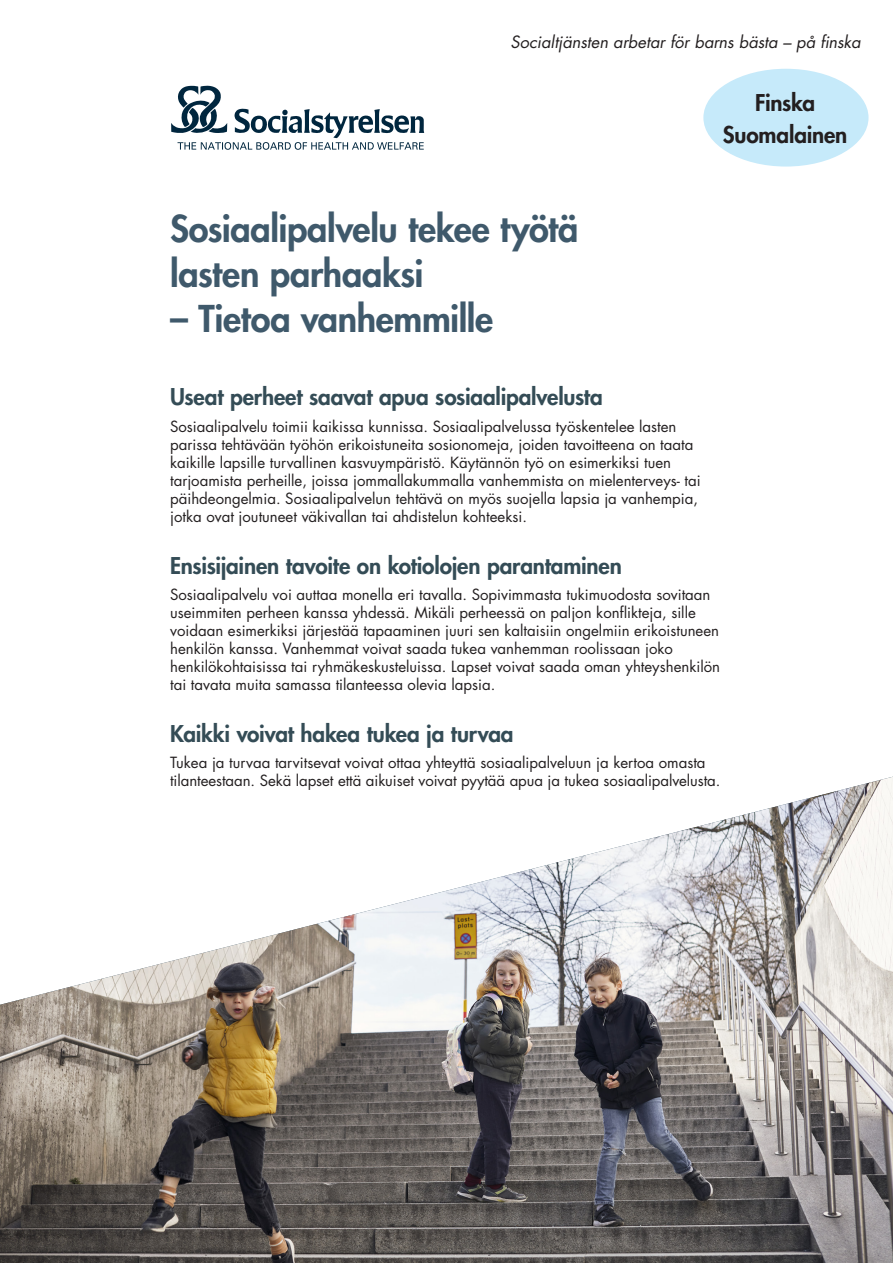
<style>
.page{position:relative;width:893px;height:1263px;background:#fff}
.page>*{position:absolute;margin:0;border:0;box-sizing:border-box;transform-origin:0 0}
.rubrik{font:800 36px/45px "Futura Std";letter-spacing:-.01em;color:#3f596b}
.Rubrik_2{font:800 22.5px "Futura Std";letter-spacing:-.01em;color:#344c56}
.Rubrik_3_efter_Rubri{font:800 22.5px "Futura Std";letter-spacing:-.01em;color:#231f20}
.Rubrik_3_efter_Rubri-2{font:italic 16.5px "Futura Std";letter-spacing:-.005em;color:#231f20}
.brödtext{font:15px/18px "Futura Std";color:#231f20}
</style>
<div class="page">
<div style="left:703px;top:69px;width:165px;height:98px;background:#c6eafa;border-radius:50%"></div>
<img style="left:0;top:777px;width:893px;height:486px">
<svg style="left:171px;top:86px;width:253px;height:64px"></svg>
<h3 class="Rubrik_3_efter_Rubri-2" style="left:511px;top:32px;width:351px">Socialtjänsten arbetar för barns bästa – på finska</h3>
<p class="rubrik" style="left:170px;top:206px;width:410px">Sosiaalipalvelu tekee työtä lasten parhaaksi</p>
<p class="rubrik" style="left:170px;top:296px;width:325px">– Tietoa vanhemmille</p>
<h3 class="Rubrik_3_efter_Rubri" style="left:755px;top:89px;width:61px">Finska</h3>
<h3 class="Rubrik_3_efter_Rubri" style="left:723px;top:120px;width:126px">Suomalainen</h3>
<h2 class="Rubrik_2" style="left:170px;top:383px;width:434px">Useat perheet saavat apua sosiaalipalvelusta</h2>
<p class="brödtext" style="left:170px;top:417px;width:532px">Sosiaalipalvelu toimii kaikissa kunnissa. Sosiaalipalvelussa työskentelee lasten parissa tehtävään työhön erikoistuneita sosionomeja, joiden tavoitteena on taata kaikille lapsille turvallinen kasvuympäristö. Käytännön työ on esimerkiksi tuen tarjoamista perheille, joissa jommallakummalla vanhemmista on mielenterveys- tai päihdeongelmia. Sosiaalipalvelun tehtävä on myös suojella lapsia ja vanhempia, jotka ovat joutuneet väkivallan tai ahdistelun kohteeksi.</p>
<h2 class="Rubrik_2" style="left:170px;top:551px;width:453px">Ensisijainen tavoite on kotiolojen parantaminen</h2>
<p class="brödtext" style="left:170px;top:586px;width:551px">Sosiaalipalvelu voi auttaa monella eri tavalla. Sopivimmasta tukimuodosta sovitaan useimmiten perheen kanssa yhdessä. Mikäli perheessä on paljon konflikteja, sille voidaan esimerkiksi järjestää tapaaminen juuri sen kaltaisiin ongelmiin erikoistuneen henkilön kanssa. Vanhemmat voivat saada tukea vanhemman roolissaan joko henkilökohtaisissa tai ryhmäkeskusteluissa. Lapset voivat saada oman yhteyshenkilön tai tavata muita samassa tilanteessa olevia lapsia.</p>
<h2 class="Rubrik_2" style="left:170px;top:719px;width:345px">Kaikki voivat hakea tukea ja turvaa</h2>
<p class="brödtext" style="left:170px;top:754px;width:552px">Tukea ja turvaa tarvitsevat voivat ottaa yhteyttä sosiaalipalveluun ja kertoa omasta tilanteestaan. Sekä lapset että aikuiset voivat pyytää apua ja tukea sosiaalipalvelusta.</p>
</div>
